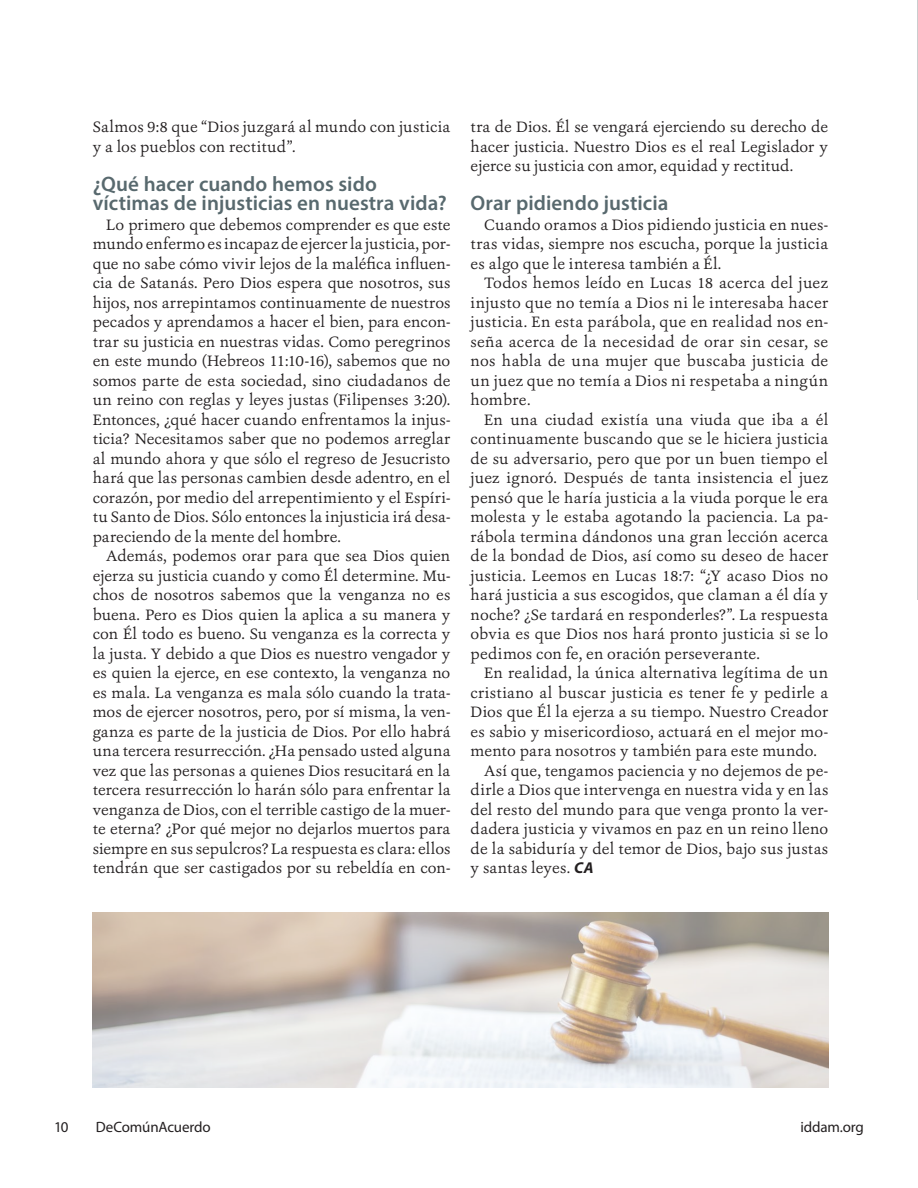
<style>
.page{position:relative;width:918px;height:1188px;background:#fff}
.page>*{position:absolute;margin:0;border:0;box-sizing:border-box;transform-origin:0 0}
.SI_Artcile_Lead{font:600 21px/19.5px "Myriad Pro";letter-spacing:.005em;color:#58696e}
.SI_Artcile_Lead-2{font:15.75px/19.5px "Ashbury";letter-spacing:.01em;color:#231f20;text-align:justify}
.t1{font:15px "Myriad Pro";letter-spacing:-.01em;color:#231f20}
.s1{font-family:"Myriad Pro";font-weight:700;font-style:italic}
</style>
<div class="page">
<img style="left:93px;top:912px;width:735px;height:175px">
<hr style="left:917px;top:0;width:1px;height:600px;background:#101922">
<p class="SI_Artcile_Lead-2" style="left:93px;top:117px;width:359px">Salmos 9:8 que “Dios juzgará al mundo con justicia y a los pueblos con rectitud”.</p>
<p class="SI_Artcile_Lead" style="left:93px;top:173px;width:355px">¿Qué hacer cuando hemos sido víctimas de injusticias en nuestra vida?</p>
<p class="SI_Artcile_Lead-2" style="left:93px;top:214px;width:359px;text-indent:13px">Lo primero que debemos comprender es que este mundo enfermo es incapaz de ejercer la justicia, por&shy;que no sabe cómo vivir lejos de la maléfica influen&shy;cia de Satanás. Pero Dios espera que nosotros, sus hijos, nos arrepintamos continuamente de nuestros pecados y aprendamos a hacer el bien, para encon&shy;trar su justicia en nuestras vidas. Como peregrinos en este mundo (Hebreos 11:10-16), sabemos que no somos parte de esta sociedad, sino ciudadanos de un reino con reglas y leyes justas (Filipenses 3:20).<br>Entonces, ¿qué hacer cuando enfrentamos la injus&shy;ticia? Necesitamos saber que no podemos arreglar al mundo ahora y que sólo el regreso de Jesucristo hará que las personas cambien desde adentro, en el corazón, por medio del arrepentimiento y el Espíri&shy;tu Santo de Dios. Sólo entonces la injusticia irá desa&shy;pareciendo de la mente del hombre.</p>
<p class="SI_Artcile_Lead-2" style="left:93px;top:546px;width:359px;text-indent:13px">Además, podemos orar para que sea Dios quien ejerza su justicia cuando y como Él determine. Mu&shy;chos de nosotros sabemos que la venganza no es buena. Pero es Dios quien la aplica a su manera y con Él todo es bueno. Su venganza es la correcta y la justa. Y debido a que Dios es nuestro vengador y es quien la ejerce, en ese contexto, la venganza no es mala. La venganza es mala sólo cuando la trata&shy;mos de ejercer nosotros, pero, por sí misma, la ven&shy;ganza es parte de la justicia de Dios. Por ello habrá una tercera resurrección. ¿Ha pensado usted alguna vez que las personas a quienes Dios resucitará en la tercera resurrección lo harán sólo para enfrentar la venganza de Dios, con el terrible castigo de la muer&shy;te eterna? ¿Por qué mejor no dejarlos muertos para siempre en sus sepulcros? La respuesta es clara: ellos tendrán que ser castigados por su rebeldía en con-</p>
<p class="SI_Artcile_Lead-2" style="left:471px;top:117px;width:359px">tra de Dios. Él se vengará ejerciendo su derecho de hacer justicia. Nuestro Dios es el real Legislador y ejerce su justicia con amor, equidad y rectitud.</p>
<p class="SI_Artcile_Lead" style="left:471px;top:193px;width:199px">Orar pidiendo justicia</p>
<p class="SI_Artcile_Lead-2" style="left:471px;top:214px;width:359px;text-indent:14px">Cuando oramos a Dios pidiendo justicia en nues&shy;tras vidas, siempre nos escucha, porque la justicia es algo que le interesa también a Él.</p>
<p class="SI_Artcile_Lead-2" style="left:471px;top:273px;width:359px;text-indent:14px">Todos hemos leído en Lucas 18 acerca del juez injusto que no temía a Dios ni le interesaba hacer justicia. En esta parábola, que en realidad nos en&shy;seña acerca de la necesidad de orar sin cesar, se nos habla de una mujer que buscaba justicia de un juez que no temía a Dios ni respetaba a ningún hombre.</p>
<p class="SI_Artcile_Lead-2" style="left:471px;top:409px;width:359px;text-indent:14px">En una ciudad existía una viuda que iba a él continuamente buscando que se le hiciera justicia de su adversario, pero que por un buen tiempo el juez ignoró. Después de tanta insistencia el juez pensó que le haría justicia a la viuda porque le era molesta y le estaba agotando la paciencia. La pa&shy;rábola termina dándonos una gran lección acerca de la bondad de Dios, así como su deseo de hacer justicia. Leemos en Lucas 18:7: “¿Y acaso Dios no hará justicia a sus escogidos, que claman a él día y noche? ¿Se tardará en responderles?”. La respuesta obvia es que Dios nos hará pronto justicia si se lo pedimos con fe, en oración perseverante.</p>
<p class="SI_Artcile_Lead-2" style="left:471px;top:663px;width:359px;text-indent:14px">En realidad, la única alternativa legítima de un cristiano al buscar justicia es tener fe y pedirle a Dios que Él la ejerza a su tiempo. Nuestro Creador es sabio y misericordioso, actuará en el mejor mo&shy;mento para nosotros y también para este mundo.</p>
<p class="SI_Artcile_Lead-2" style="left:471px;top:760px;width:359px;text-indent:14px">Así que, tengamos paciencia y no dejemos de pe&shy;dirle a Dios que intervenga en nuestra vida y en las del resto del mundo para que venga pronto la ver&shy;dadera justicia y vivamos en paz en un reino lleno de la sabiduría y del temor de Dios, bajo sus justas y santas leyes. <span class="s1">CA</span></p>
<p class="t1" style="left:54px;top:1117px;width:16px">10</p>
<p class="t1" style="left:96px;top:1117px;width:116px">DeComúnAcuerdo</p>
<p class="t1" style="left:800px;top:1117px;width:65px">iddam.org</p>
</div>
